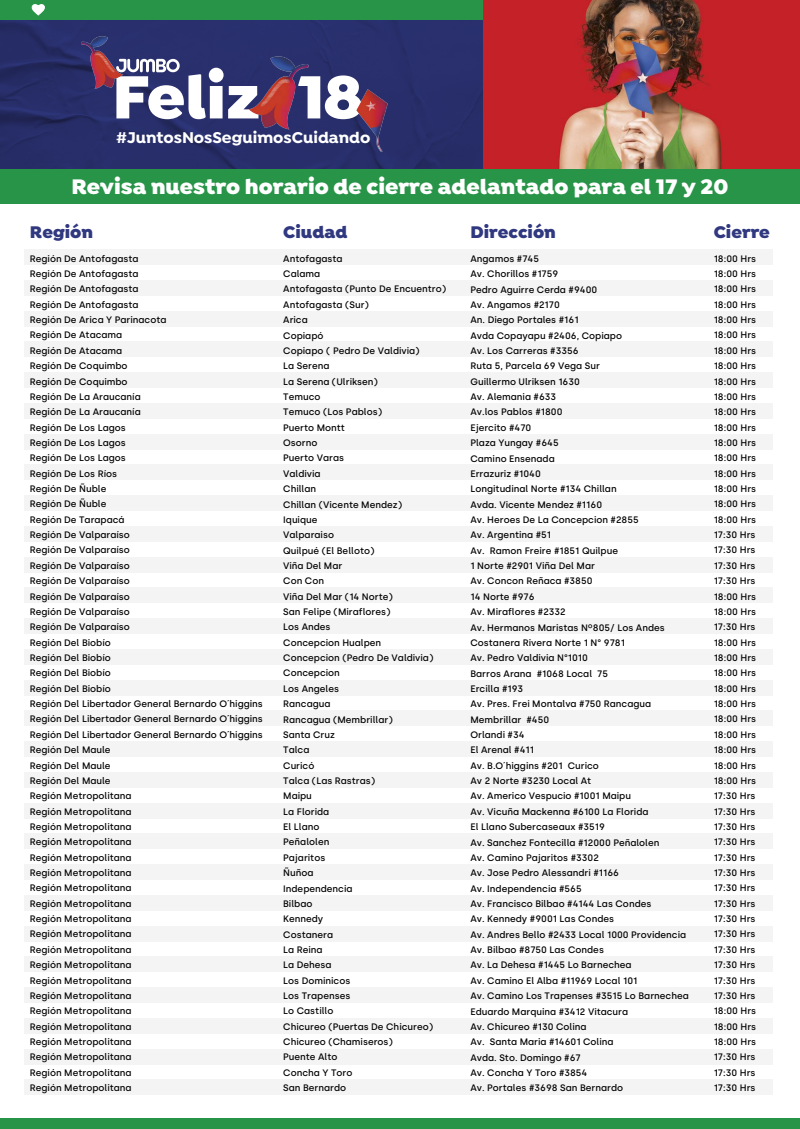
<style>
.page{position:relative;width:800px;height:1129px;background:#fff}
.page>*{position:absolute;margin:0;border:0;box-sizing:border-box;transform-origin:0 0}
.t1{font:900 64.88px "Isidora";color:#fff}
.t2{font:900 22.44px "Isidora";color:#fff}
.t3{font:900 18px "Isidora";color:#303880}
.t4{font:700 16.62px "Isidora";color:#fff}
.t5{font:500 9.38px/15.4px "Silka";color:#000}
</style>
<div class="page">
<div style="left:24px;top:249px;width:748px;height:16px;background:#f4f4f4"></div>
<div style="left:24px;top:280px;width:748px;height:16px;background:#f4f4f4"></div>
<div style="left:24px;top:311px;width:748px;height:15px;background:#f4f4f4"></div>
<div style="left:24px;top:342px;width:748px;height:15px;background:#f4f4f4"></div>
<div style="left:24px;top:372px;width:748px;height:16px;background:#f4f4f4"></div>
<div style="left:24px;top:403px;width:748px;height:16px;background:#f4f4f4"></div>
<div style="left:24px;top:434px;width:748px;height:15px;background:#f4f4f4"></div>
<div style="left:24px;top:465px;width:748px;height:15px;background:#f4f4f4"></div>
<div style="left:24px;top:495px;width:748px;height:16px;background:#f4f4f4"></div>
<div style="left:24px;top:526px;width:748px;height:16px;background:#f4f4f4"></div>
<div style="left:24px;top:557px;width:748px;height:15px;background:#f4f4f4"></div>
<div style="left:24px;top:588px;width:748px;height:15px;background:#f4f4f4"></div>
<div style="left:24px;top:618px;width:748px;height:16px;background:#f4f4f4"></div>
<div style="left:24px;top:649px;width:748px;height:16px;background:#f4f4f4"></div>
<div style="left:24px;top:680px;width:748px;height:15px;background:#f4f4f4"></div>
<div style="left:24px;top:710px;width:748px;height:16px;background:#f4f4f4"></div>
<div style="left:24px;top:741px;width:748px;height:16px;background:#f4f4f4"></div>
<div style="left:24px;top:772px;width:748px;height:16px;background:#f4f4f4"></div>
<div style="left:24px;top:803px;width:748px;height:15px;background:#f4f4f4"></div>
<div style="left:24px;top:833px;width:748px;height:16px;background:#f4f4f4"></div>
<div style="left:24px;top:864px;width:748px;height:16px;background:#f4f4f4"></div>
<div style="left:24px;top:895px;width:748px;height:16px;background:#f4f4f4"></div>
<div style="left:24px;top:926px;width:748px;height:15px;background:#f4f4f4"></div>
<div style="left:24px;top:956px;width:748px;height:16px;background:#f4f4f4"></div>
<div style="left:24px;top:987px;width:748px;height:16px;background:#f4f4f4"></div>
<div style="left:24px;top:1018px;width:748px;height:16px;background:#f4f4f4"></div>
<div style="left:24px;top:1049px;width:748px;height:15px;background:#f4f4f4"></div>
<div style="left:24px;top:1079px;width:748px;height:16px;background:#f4f4f4"></div>
<svg style="left:0;top:19px;width:484px;height:150px;background:#272f69"></svg>
<img style="left:237px;top:52px;width:85px;height:86px">
<svg style="left:132px;top:59px;width:48px;height:13px"></svg>
<img style="left:342px;top:87px;width:65px;height:66px">
<img style="left:71px;top:34px;width:61px;height:60px">
<div style="left:0;top:0;width:485px;height:19px;background:#289448"></div>
<svg style="left:32px;top:4px;width:13px;height:12px"></svg>
<img style="left:484px;top:0;width:316px;height:169px">
<div style="left:0;top:169px;width:800px;height:35px;background:#289448"></div>
<div style="left:0;top:1118px;width:800px;height:11px;background:#289448"></div>
<h1 class="t1" style="left:112px;top:55px;width:253px">Feliz 18</h1>
<h3 class="t4" style="left:116px;top:127px;width:256px">#JuntosNosSeguimosCuidando</h3>
<h2 class="t2" style="left:71px;top:172px;width:659px">Revisa nuestro horario de cierre adelantado para el 17 y 20</h2>
<h3 class="t3" style="left:30px;top:221px;width:65px">Región</h3>
<h3 class="t3" style="left:283px;top:221px;width:66px">Ciudad</h3>
<h3 class="t3" style="left:470px;top:221px;width:87px">Dirección</h3>
<p class="t5" style="left:30px;top:251px;width:234px">Región De Antofagasta<br>Región De Antofagasta<br>Región De Antofagasta<br>Región De Antofagasta<br>Región De Arica Y Parinacota<br>Región De Atacama<br>Región De Atacama<br>Región De Coquimbo<br>Región De Coquimbo<br>Región De La Araucanía<br>Región De La Araucanía<br>Región De Los Lagos<br>Región De Los Lagos<br>Región De Los Lagos<br>Región De Los Ríos<br>Región De Ñuble<br>Región De Ñuble<br>Región De Tarapacá<br>Región De Valparaíso<br>Región De Valparaíso<br>Región De Valparaíso<br>Región De Valparaíso<br>Región De Valparaíso<br>Región De Valparaíso<br>Región De Valparaíso<br>Región Del Biobío<br>Región Del Biobío<br>Región Del Biobío<br>Región Del Biobío<br>Región Del Libertador General Bernardo O´higgins<br>Región Del Libertador General Bernardo O´higgins<br>Región Del Libertador General Bernardo O´higgins<br>Región Del Maule<br>Región Del Maule<br>Región Del Maule<br>Región Metropolitana<br>Región Metropolitana<br>Región Metropolitana<br>Región Metropolitana<br>Región Metropolitana<br>Región Metropolitana<br>Región Metropolitana<br>Región Metropolitana<br>Región Metropolitana<br>Región Metropolitana<br>Región Metropolitana<br>Región Metropolitana<br>Región Metropolitana<br>Región Metropolitana<br>Región Metropolitana<br>Región Metropolitana<br>Región Metropolitana<br>Región Metropolitana<br>Región Metropolitana<br>Región Metropolitana</p>
<p class="t5" style="left:283px;top:251px;width:164px">Antofagasta<br>Calama<br>Antofagasta (Punto De Encuentro)<br>Antofagasta (Sur)<br>Arica<br>Copiapó<br>Copiapo ( Pedro De Valdivia)<br>La Serena<br>La Serena (Ulriksen)<br>Temuco<br>Temuco (Los Pablos)<br>Puerto Montt<br>Osorno<br>Puerto Varas<br>Valdivia<br>Chillan<br>Chillan (Vicente Mendez)<br>Iquique<br>Valparaiso<br>Quilpué (El Belloto)<br>Viña Del Mar<br>Con Con<br>Viña Del Mar (14 Norte)<br>San Felipe (Miraflores)<br>Los Andes<br>Concepcion Hualpen<br>Concepcion (Pedro De Valdivia)<br>Concepcion<br>Los Angeles<br>Rancagua<br>Rancagua (Membrillar)<br>Santa Cruz<br>Talca<br>Curicó<br>Talca (Las Rastras)<br>Maipu<br>La Florida<br>El Llano<br>Peñalolen<br>Pajaritos<br>Ñuñoa<br>Independencia<br>Bilbao<br>Kennedy<br>Costanera<br>La Reina<br>La Dehesa<br>Los Dominicos<br>Los Trapenses<br>Lo Castillo<br>Chicureo (Puertas De Chicureo)<br>Chicureo (Chamiseros)<br>Puente Alto<br>Concha Y Toro<br>San Bernardo</p>
<p class="t5" style="left:470px;top:251px;width:220px">Angamos #745<br>Av. Chorillos #1759<br>Pedro Aguirre Cerda #9400<br>Av. Angamos #2170<br>An. Diego Portales #161<br>Avda Copayapu #2406, Copiapo<br>Av. Los Carreras #3356<br>Ruta 5, Parcela 69 Vega Sur<br>Guillermo Ulriksen 1630<br>Av. Alemania #633<br>Av.los Pablos #1800<br>Ejercito #470<br>Plaza Yungay #645<br>Camino Ensenada<br>Errazuriz #1040<br>Longitudinal Norte #134 Chillan<br>Avda. Vicente Mendez #1160<br>Av. Heroes De La Concepcion #2855<br>Av. Argentina #51<br>Av. Ramon Freire #1851 Quilpue<br>1 Norte #2901 Viña Del Mar<br>Av. Concon Reñaca #3850<br>14 Norte #976<br>Av. Miraflores #2332<br>Av. Hermanos Maristas Nº805/ Los Andes<br>Costanera Rivera Norte 1 N° 9781<br>Av. Pedro Valdivia N°1010<br>Barros Arana #1068 Local 75<br>Ercilla #193<br>Av. Pres. Frei Montalva #750 Rancagua<br>Membrillar #450<br>Orlandi #34<br>El Arenal #411<br>Av. B.O´higgins #201 Curico<br>Av 2 Norte #3230 Local At<br>Av. Americo Vespucio #1001 Maipu<br>Av. Vicuña Mackenna #6100 La Florida<br>El Llano Subercaseaux #3519<br>Av. Sanchez Fontecilla #12000 Peñalolen<br>Av. Camino Pajaritos #3302<br>Av. Jose Pedro Alessandri #1166<br>Av. Independencia #565<br>Av. Francisco Bilbao #4144 Las Condes<br>Av. Kennedy #9001 Las Condes<br>Av. Andres Bello #2433 Local 1000 Providencia<br>Av. Bilbao #8750 Las Condes<br>Av. La Dehesa #1445 Lo Barnechea<br>Av. Camino El Alba #11969 Local 101<br>Av. Camino Los Trapenses #3515 Lo Barnechea<br>Eduardo Marquina #3412 Vitacura<br>Av. Chicureo #130 Colina<br>Av. Santa Maria #14601 Colina<br>Avda. Sto. Domingo #67<br>Av. Concha Y Toro #3854<br>Av. Portales #3698 San Bernardo</p>
<h3 class="t3" style="left:714px;top:221px;width:58px">Cierre</h3>
<p class="t5" style="left:714px;top:251px;width:44px;text-align:justify">18:00 Hrs 18:00 Hrs 18:00 Hrs 18:00 Hrs 18:00 Hrs 18:00 Hrs 18:00 Hrs 18:00 Hrs 18:00 Hrs 18:00 Hrs 18:00 Hrs 18:00 Hrs 18:00 Hrs 18:00 Hrs 18:00 Hrs 18:00 Hrs 18:00 Hrs 18:00 Hrs 17:30 Hrs 17:30 Hrs 17:30 Hrs 17:30 Hrs 18:00 Hrs 18:00 Hrs 17:30 Hrs 18:00 Hrs 18:00 Hrs 18:00 Hrs 18:00 Hrs 18:00 Hrs 18:00 Hrs 18:00 Hrs 18:00 Hrs 18:00 Hrs 18:00 Hrs 17:30 Hrs 17:30 Hrs 17:30 Hrs 17:30 Hrs 17:30 Hrs 17:30 Hrs 17:30 Hrs 17:30 Hrs 17:30 Hrs 17:30 Hrs 17:30 Hrs 17:30 Hrs 17:30 Hrs 17:30 Hrs 18:00 Hrs 18:00 Hrs 18:00 Hrs 17:30 Hrs 17:30 Hrs 17:30 Hrs</p>
</div>
